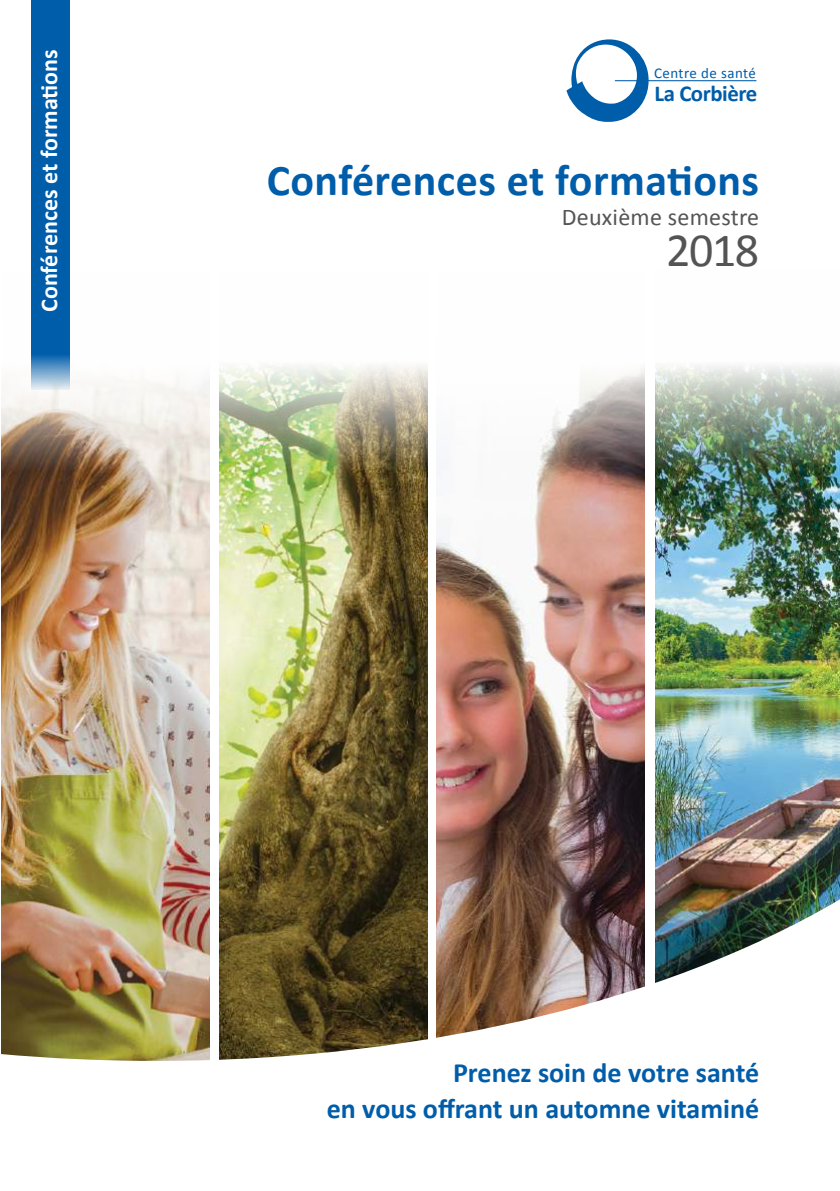
<style>
.page{position:relative;width:840px;height:1191px;background:#fff}
.page>*{position:absolute;margin:0;border:0;box-sizing:border-box;transform-origin:0 0}
.t1{font:48px "Calibri";color:#545456}
.t2{font:700 44px "Calibri";letter-spacing:.01em;color:#005daa}
.t3{font:700 28px/35.4px "Calibri";color:#005daa;text-align:right}
.t4{font:700 24px "Calibri";color:#fff}
.t5{font:24px "Calibri";letter-spacing:.01em;color:#545456}
.t6{font:700 22.8px "Calibri";letter-spacing:-.02em;color:#005daa}
.t7{font:15px "Calibri";letter-spacing:.03em;color:#005daa}
</style>
<div class="page">
<img style="left:2px;top:380px;width:207px;height:511px">
<img style="left:655px;top:365px;width:184px;height:526px">
<img style="left:436px;top:368px;width:208px;height:523px">
<img style="left:220px;top:365px;width:207px;height:526px">
<hr style="left:614px;top:80px;width:142px;height:1px;background:#005daa">
<svg style="left:566px;top:39px;width:82px;height:83px"></svg>
<div style="left:31px;top:0;width:39px;height:390px;background:#005daa"></div>
<img style="left:1px;top:891px;width:838px;height:170px">
<p class="t4" style="left:34px;top:312px;width:264px;rotate:-90deg">Conférences et formations</p>
<p class="t7" style="left:653px;top:63px;width:103px">Centre de santé</p>
<p class="t6" style="left:654px;top:78px;width:104px">La Corbière</p>
<h2 class="t2" style="left:266px;top:152px;width:493px">Conférences et formations</h2>
<p class="t5" style="left:561px;top:202px;width:199px">Deuxième semestre</p>
<h1 class="t1" style="left:665px;top:220px;width:95px">2018</h1>
<p class="t3" style="left:326px;top:1055px;width:433px">Prenez soin de votre santé<br>en vous offrant un automne vitaminé</p>
</div>
